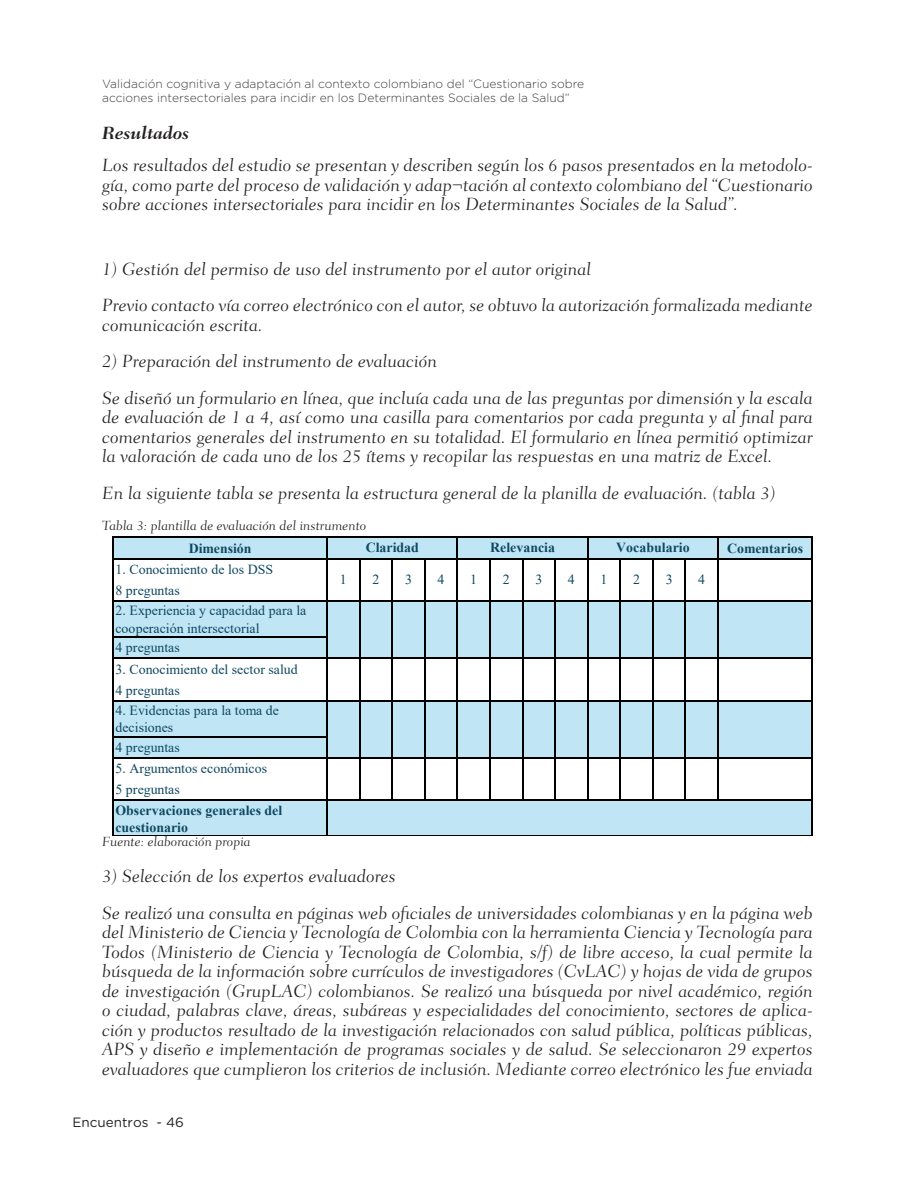
<style>
.page{position:relative;width:915px;height:1191px;background:#fff}
.page>*{position:absolute;margin:0;border:0;box-sizing:border-box;transform-origin:0 0}
.Texto_normal{font:300 18px/19.5px "Fairfield LT Std Caption";color:#231f20;text-align:justify}
.Subtítulo_1{font:italic 700 18px "Fairfield LT Std";color:#231f20}
.t1{font:13.8px/21.1px "Times New Roman";color:#104861}
.t2{font:700 13.8px "Times New Roman";color:#104861}
.Título_tabla{font:300 13.5px "Fairfield LT Std Caption";color:#231f20}
.Fuente{font:300 13.5px "Fairfield LT Std Caption";color:#231f20}
.t3{font:13.5px "Gotham Rounded";color:#231f20}
.Marcador_izquierdo{font:300 12px "Gotham Rounded";color:#3e3e3f}
.s1{font-weight:700}
</style>
<div class="page">
<div style="left:114px;top:538px;width:698px;height:20px;background:#c0e6f5"></div>
<div style="left:114px;top:601px;width:698px;height:57px;background:#c0e6f5"></div>
<div style="left:114px;top:700px;width:698px;height:58px;background:#c0e6f5"></div>
<div style="left:114px;top:800px;width:698px;height:36px;background:#c0e6f5"></div>
<hr style="left:112px;top:536px;width:2px;height:300px;background:#000">
<hr style="left:326px;top:538px;width:1px;height:298px;background:#000">
<hr style="left:456px;top:538px;width:2px;height:263px;background:#000">
<hr style="left:586px;top:538px;width:2px;height:263px;background:#000">
<hr style="left:717px;top:538px;width:1px;height:263px;background:#000">
<hr style="left:811px;top:538px;width:1px;height:298px;background:#000">
<hr style="left:359px;top:559px;width:1px;height:242px;background:#000">
<hr style="left:391px;top:559px;width:2px;height:242px;background:#000">
<hr style="left:424px;top:559px;width:1px;height:242px;background:#000">
<hr style="left:489px;top:559px;width:1px;height:242px;background:#000">
<hr style="left:521px;top:559px;width:2px;height:242px;background:#000">
<hr style="left:554px;top:559px;width:1px;height:242px;background:#000">
<hr style="left:619px;top:559px;width:1px;height:242px;background:#000">
<hr style="left:652px;top:559px;width:1px;height:242px;background:#000">
<hr style="left:684px;top:559px;width:1px;height:242px;background:#000">
<hr style="left:114px;top:536px;width:698px;height:2px;background:#000">
<hr style="left:114px;top:558px;width:698px;height:1px;background:#000">
<hr style="left:114px;top:600px;width:698px;height:1px;background:#000">
<hr style="left:114px;top:636px;width:213px;height:1px;background:#000">
<hr style="left:114px;top:657px;width:698px;height:2px;background:#000">
<hr style="left:114px;top:700px;width:698px;height:1px;background:#000">
<hr style="left:114px;top:736px;width:213px;height:1px;background:#000">
<hr style="left:114px;top:757px;width:698px;height:1px;background:#000">
<hr style="left:114px;top:799px;width:698px;height:2px;background:#000">
<hr style="left:114px;top:835px;width:698px;height:1px;background:#000">
<p class="Marcador_izquierdo" style="left:102px;top:75px;width:483px">Validación cognitiva y adaptación al contexto colombiano del “Cuestionario sobre</p>
<p class="Marcador_izquierdo" style="left:102px;top:90px;width:469px">acciones intersectoriales para incidir en los Determinantes Sociales de la Salud”</p>
<p class="Subtítulo_1" style="left:102px;top:122px;width:88px">Resultados</p>
<p class="Texto_normal" style="left:102px;top:156px;width:712px">Los resultados del estudio se presentan y describen según los 6 pasos presentados en la metodolo&shy;gía, como parte del proceso de validación y adap¬tación al contexto colombiano del “Cuestionario sobre acciones intersectoriales para incidir en los Determinantes Sociales de la Salud”.</p>
<p class="Texto_normal" style="left:102px;top:259px;width:490px">1) Gestión del permiso de uso del instrumento por el autor original</p>
<p class="Texto_normal" style="left:102px;top:296px;width:712px">Previo contacto vía correo electrónico con el autor, se obtuvo la autorización formalizada mediante comunicación escrita.</p>
<p class="Texto_normal" style="left:102px;top:352px;width:336px">2) Preparación del instrumento de evaluación</p>
<p class="Texto_normal" style="left:102px;top:388px;width:712px">Se diseñó un formulario en línea, que incluía cada una de las preguntas por dimensión y la escala de evaluación de 1 a 4, así como una casilla para comentarios por cada pregunta y al final para comentarios generales del instrumento en su totalidad. El formulario en línea permitió optimizar la valoración de cada uno de los 25 ítems y recopilar las respuestas en una matriz de Excel.</p>
<p class="Texto_normal" style="left:102px;top:483px;width:675px">En la siguiente tabla se presenta la estructura general de la planilla de evaluación. (tabla 3)</p>
<p class="Título_tabla" style="left:102px;top:517px;width:266px">Tabla 3: plantilla de evaluación del instrumento</p>
<p class="t2" style="left:365px;top:538px;width:55px">Claridad</p>
<p class="t2" style="left:490px;top:538px;width:66px">Relevancia</p>
<p class="t2" style="left:616px;top:538px;width:75px">Vocabulario</p>
<p class="t2" style="left:189px;top:538px;width:64px">Dimensión</p>
<p class="t2" style="left:727px;top:538px;width:78px">Comentarios</p>
<p class="t1" style="left:115px;top:558px;width:159px">1. Conocimiento de los DSS<br>8 preguntas</p>
<p class="t1" style="left:115px;top:601px;width:192px;line-height:17.7px">2. Experiencia y capacidad para la cooperación intersectorial</p>
<p class="t1" style="left:115px;top:636px;width:66px">4 preguntas</p>
<p class="t1" style="left:115px;top:658px;width:184px">3. Conocimiento del sector salud<br>4 preguntas</p>
<p class="t1" style="left:115px;top:700px;width:165px;line-height:17.7px">4. Evidencias para la toma de decisiones</p>
<p class="t1" style="left:115px;top:736px;width:66px">4 preguntas</p>
<p class="t1" style="left:115px;top:758px;width:168px;line-height:20.7px">5. Argumentos económicos<br>5 preguntas<br><span class="s1">Observaciones generales del</span></p>
<p class="t2" style="left:115px;top:817px;width:74px">cuestionario</p>
<p class="t1" style="left:340px;top:568px;width:8px">1</p>
<p class="t1" style="left:372px;top:568px;width:8px">2</p>
<p class="t1" style="left:405px;top:568px;width:8px">3</p>
<p class="t1" style="left:437px;top:568px;width:8px">4</p>
<p class="t1" style="left:470px;top:568px;width:8px">1</p>
<p class="t1" style="left:502px;top:568px;width:8px">2</p>
<p class="t1" style="left:535px;top:568px;width:8px">3</p>
<p class="t1" style="left:567px;top:568px;width:8px">4</p>
<p class="t1" style="left:600px;top:568px;width:8px">1</p>
<p class="t1" style="left:633px;top:568px;width:8px">2</p>
<p class="t1" style="left:665px;top:568px;width:8px">3</p>
<p class="t1" style="left:698px;top:568px;width:8px">4</p>
<p class="Fuente" style="left:102px;top:834px;width:150px">Fuente: elaboración propia</p>
<p class="Texto_normal" style="left:102px;top:867px;width:295px">3) Selección de los expertos evaluadores</p>
<p class="Texto_normal" style="left:102px;top:903px;width:712px">Se realizó una consulta en páginas web oficiales de universidades colombianas y en la página web del Ministerio de Ciencia y Tecnología de Colombia con la herramienta Ciencia y Tecnología para Todos (Ministerio de Ciencia y Tecnología de Colombia, s/f) de libre acceso, la cual permite la búsqueda de la información sobre currículos de investigadores (CvLAC) y hojas de vida de grupos de investigación (GrupLAC) colombianos. Se realizó una búsqueda por nivel académico, región o ciudad, palabras clave, áreas, subáreas y especialidades del conocimiento, sectores de aplica&shy;ción y productos resultado de la investigación relacionados con salud pública, políticas públicas, APS y diseño e implementación de programas sociales y de salud. Se seleccionaron 29 expertos evaluadores que cumplieron los criterios de inclusión. Mediante correo electrónico les fue enviada</p>
<p class="t3" style="left:72px;top:1113px;width:113px">Encuentros - 46</p>
</div>
